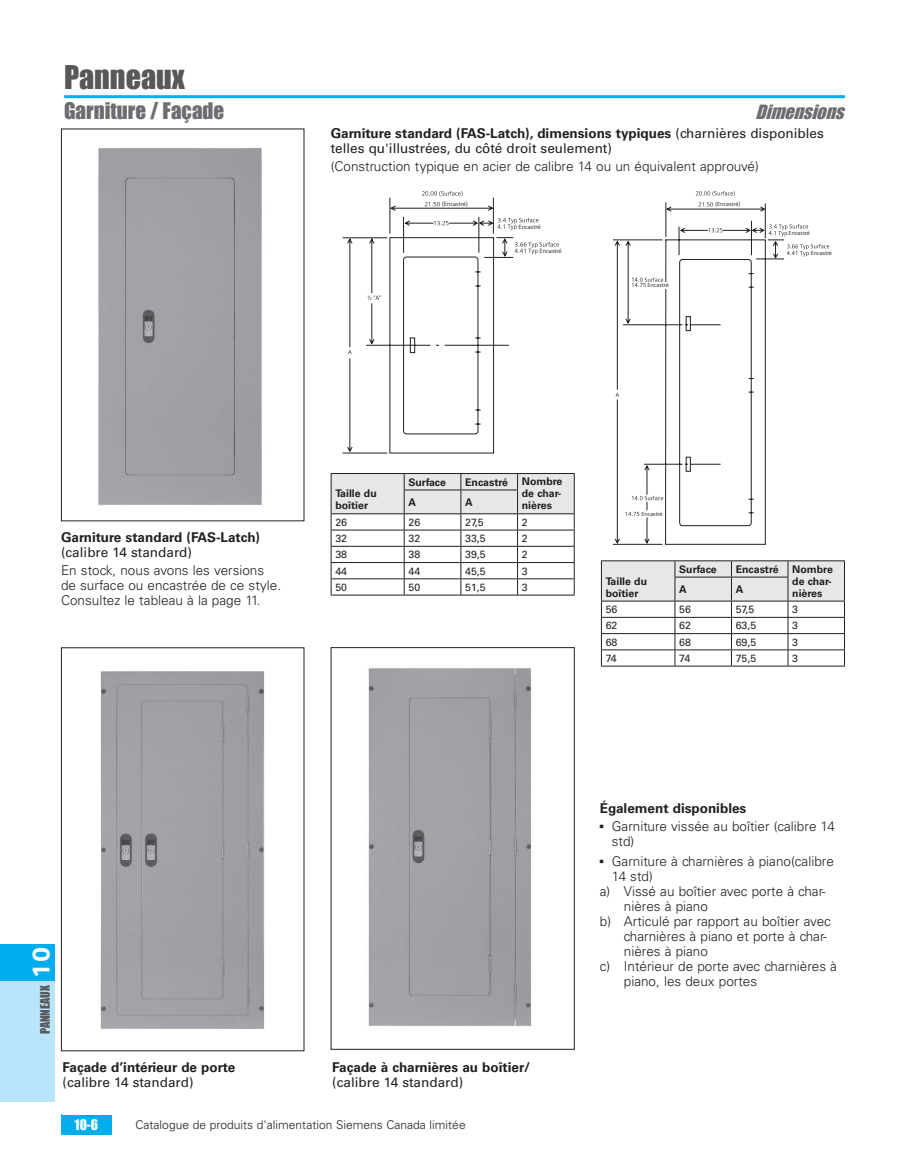
<style>
.page{position:relative;width:906px;height:1176px;background:#fff}
.page>*{position:absolute;margin:0;border:0;box-sizing:border-box;transform-origin:0 0}
.t1{font:30px "Impact";color:#57585a}
.t2{font:900 24px "Siemens Sans";color:#fff}
.t3{font:21px "Impact";color:#6c6d70}
.t4{font:italic 18px "Impact";color:#6c6d70}
.t5{font:300 13.5px/15px "Univers LT Std";color:#231f20}
.t6{font:13.5px/15px "Univers LT Std";color:#231f20}
.t7{font:700 13.5px "Univers LT Std";color:#231f20}
.t8{font:13.5px "Impact";color:#fff}
.t9{font:300 12px "Univers LT Std";color:#231f20}
.t10{font:12px "Impact";color:#57585a}
.t11{font:700 10.5px/12px "Univers LT Std";color:#231f20}
.t12{font:10.5px "Univers LT Std";color:#231f20}
.t13{font:6px "Siemens Sans";letter-spacing:-.01em;color:#231f20}
.t14{font:5.85px "Siemens Sans";letter-spacing:-.01em;color:#231f20}
.s1{font-weight:700}
.s2{font-family:"Universal Newswith Comm Pi";font-weight:400}
</style>
<div class="page">
<div style="left:61px;top:1113px;width:51px;height:21px;background:#00aeef"></div>
<div style="left:0;top:980px;width:54px;height:121px;background:#b9e5fa"></div>
<div style="left:0;top:943px;width:54px;height:37px;background:#00aeef"></div>
<hr style="left:64px;top:95px;width:780px;height:3px;background:#00aeef">
<div style="left:98px;top:148px;width:164px;height:357px;background:#a0a1a5"></div>
<div style="left:61px;top:128px;width:243px;height:393px;border:1px solid #231f20"></div>
<img style="left:100px;top:671px;width:165px;height:358px">
<div style="left:61px;top:647px;width:243px;height:403px;border:1px solid #231f20"></div>
<div style="left:368px;top:668px;width:164px;height:358px;background:#a0a1a5"></div>
<svg style="left:422px;top:191px;width:40px;height:5px"></svg>
<svg style="left:342px;top:197px;width:171px;height:256px"></svg>
<svg style="left:514px;top:242px;width:44px;height:12px"></svg>
<svg style="left:478px;top:218px;width:60px;height:12px"></svg>
<svg style="left:695px;top:191px;width:39px;height:5px"></svg>
<svg style="left:663px;top:202px;width:121px;height:342px"></svg>
<svg style="left:613px;top:239px;width:50px;height:305px"></svg>
<svg style="left:764px;top:203px;width:64px;height:56px"></svg>
<div style="left:663px;top:282px;width:6px;height:7px;background:#fff"></div>
<hr style="left:330px;top:594px;width:74px;height:1px;background:#231f20">
<hr style="left:404px;top:594px;width:56px;height:1px;background:#231f20">
<hr style="left:460px;top:594px;width:57px;height:1px;background:#231f20">
<hr style="left:517px;top:594px;width:57px;height:1px;background:#231f20">
<svg style="left:330px;top:473px;width:244px;height:121px"></svg>
<hr style="left:600px;top:665px;width:74px;height:1px;background:#231f20">
<hr style="left:674px;top:665px;width:57px;height:1px;background:#231f20">
<hr style="left:731px;top:665px;width:56px;height:1px;background:#231f20">
<hr style="left:787px;top:665px;width:57px;height:1px;background:#231f20">
<svg style="left:600px;top:560px;width:244px;height:105px"></svg>
<h1 class="t1" style="left:64px;top:54px;width:122px">Panneaux</h1>
<h3 class="t3" style="left:64px;top:95px;width:162px">Garniture / Façade</h3>
<h3 class="t4" style="left:755px;top:98px;width:97px">Dimensions</h3>
<p class="t6" style="left:330px;top:126px;width:494px"><span class="s1">Garniture standard (FAS-Latch), dimensions typiques</span> (charnières disponibles telles qu'illustrées, du côté droit seulement)</p>
<p class="t5" style="left:330px;top:159px;width:429px">(Construction typique en acier de calibre 14 ou un équivalent approuvé)</p>
<p class="t13" style="left:441px;top:201px;width:28px">(Encastré)</p>
<p class="t13" style="left:518px;top:223px;width:24px">Encastré</p>
<p class="t13" style="left:539px;top:247px;width:24px">Encastré</p>
<p class="t14" style="left:647px;top:282px;width:23px">Encastré</p>
<p class="t14" style="left:714px;top:201px;width:27px">(Encastré)</p>
<p class="t14" style="left:788px;top:230px;width:23px">Encastré</p>
<p class="t14" style="left:810px;top:250px;width:23px">Encastré</p>
<p class="t7" style="left:61px;top:529px;width:200px">Garniture standard (FAS-Latch)</p>
<p class="t6" style="left:61px;top:544px;width:132px">(calibre 14 standard)</p>
<p class="t5" style="left:61px;top:562px;width:221px">En stock, nous avons les versions de surface ou encastrée de ce style.<br>Consultez le tableau à la page 11.</p>
<p class="t11" style="left:335px;top:487px;width:43px">Taille du boîtier</p>
<p class="t11" style="left:408px;top:476px;width:39px">Surface</p>
<p class="t11" style="left:465px;top:476px;width:44px">Encastré</p>
<p class="t11" style="left:521px;top:475px;width:42px;text-align:justify">Nombre de char&shy;nières</p>
<p class="t11" style="left:408px;top:496px;width:9px">A</p>
<p class="t11" style="left:465px;top:496px;width:9px">A</p>
<p class="t14" style="left:641px;top:510px;width:23px">Encastré</p>
<p class="t12" style="left:335px;top:515px;width:13px">26</p>
<p class="t12" style="left:408px;top:515px;width:13px">26</p>
<p class="t12" style="left:465px;top:515px;width:20px">27,5</p>
<p class="t12" style="left:521px;top:515px;width:7px">2</p>
<p class="t12" style="left:335px;top:532px;width:13px">32</p>
<p class="t12" style="left:408px;top:532px;width:13px">32</p>
<p class="t12" style="left:465px;top:532px;width:22px">33,5</p>
<p class="t12" style="left:521px;top:532px;width:7px">2</p>
<p class="t12" style="left:335px;top:548px;width:13px">38</p>
<p class="t12" style="left:408px;top:548px;width:13px">38</p>
<p class="t12" style="left:465px;top:548px;width:22px">39,5</p>
<p class="t12" style="left:521px;top:548px;width:7px">2</p>
<p class="t12" style="left:335px;top:564px;width:13px">44</p>
<p class="t12" style="left:408px;top:564px;width:13px">44</p>
<p class="t12" style="left:465px;top:564px;width:22px">45,5</p>
<p class="t12" style="left:521px;top:564px;width:7px">3</p>
<p class="t12" style="left:335px;top:580px;width:13px">50</p>
<p class="t12" style="left:408px;top:580px;width:13px">50</p>
<p class="t12" style="left:465px;top:580px;width:22px">51,5</p>
<p class="t12" style="left:521px;top:580px;width:7px">3</p>
<p class="t11" style="left:605px;top:575px;width:43px">Taille du boîtier</p>
<p class="t11" style="left:679px;top:563px;width:39px">Surface</p>
<p class="t11" style="left:735px;top:563px;width:44px">Encastré</p>
<p class="t11" style="left:791px;top:563px;width:42px;text-align:justify">Nombre de char&shy;nières</p>
<p class="t11" style="left:679px;top:583px;width:9px">A</p>
<p class="t11" style="left:735px;top:583px;width:9px">A</p>
<p class="t12" style="left:605px;top:603px;width:13px">56</p>
<p class="t12" style="left:679px;top:603px;width:13px">56</p>
<p class="t12" style="left:735px;top:603px;width:20px">57,5</p>
<p class="t12" style="left:791px;top:603px;width:7px">3</p>
<p class="t12" style="left:605px;top:619px;width:13px">62</p>
<p class="t12" style="left:679px;top:619px;width:13px">62</p>
<p class="t12" style="left:735px;top:619px;width:22px">63,5</p>
<p class="t12" style="left:791px;top:619px;width:7px">3</p>
<p class="t12" style="left:605px;top:635px;width:13px">68</p>
<p class="t12" style="left:679px;top:635px;width:13px">68</p>
<p class="t12" style="left:735px;top:635px;width:22px">69,5</p>
<p class="t12" style="left:791px;top:635px;width:7px">3</p>
<p class="t12" style="left:605px;top:651px;width:13px">74</p>
<p class="t12" style="left:678px;top:651px;width:13px">74</p>
<p class="t12" style="left:735px;top:651px;width:22px">75,5</p>
<p class="t12" style="left:791px;top:651px;width:7px">3</p>
<h2 class="t2" style="left:27px;top:977px;width:32px;rotate:-90deg">10</h2>
<p class="t10" style="left:36px;top:1033px;width:50px;rotate:-90deg">PANNEAUX</p>
<p class="t7" style="left:63px;top:1058px;width:174px">Façade d’intérieur de porte</p>
<p class="t6" style="left:63px;top:1074px;width:132px">(calibre 14 standard)</p>
<p class="t7" style="left:332px;top:1058px;width:199px">Façade à charnières au boîtier/</p>
<p class="t6" style="left:332px;top:1074px;width:132px">(calibre 14 standard)</p>
<p class="t8" style="left:74px;top:1113px;width:25px">10-6</p>
<p class="t9" style="left:135px;top:1117px;width:331px">Catalogue de produits d'alimentation Siemens Canada limitée</p>
<p class="t5" style="left:599px;top:799px;width:236px;line-height:18px"><span class="s1">Également disponibles<br></span><span class="s2">b</span> Garniture vissée au boîtier (calibre 14</p>
<p class="t5" style="left:599px;top:831px;width:235px;line-height:19.5px;text-indent:12px">std)<br><span class="s2">b</span> Garniture à charnières à piano(calibre</p>
<p class="t5" style="left:611px;top:868px;width:42px">14 std)</p>
<p class="t5" style="left:599px;top:883px;width:227px">a) Vissé au boîtier avec porte à char-</p>
<p class="t5" style="left:623px;top:898px;width:86px">nières à piano</p>
<p class="t5" style="left:599px;top:913px;width:232px">b) Articulé par rapport au boîtier avec</p>
<p class="t5" style="left:623px;top:928px;width:204px">charnières à piano et porte à char-</p>
<p class="t5" style="left:623px;top:943px;width:86px">nières à piano</p>
<p class="t5" style="left:599px;top:958px;width:238px">c) Intérieur de porte avec charnières à</p>
<p class="t5" style="left:623px;top:973px;width:135px">piano, les deux portes</p>
</div>
